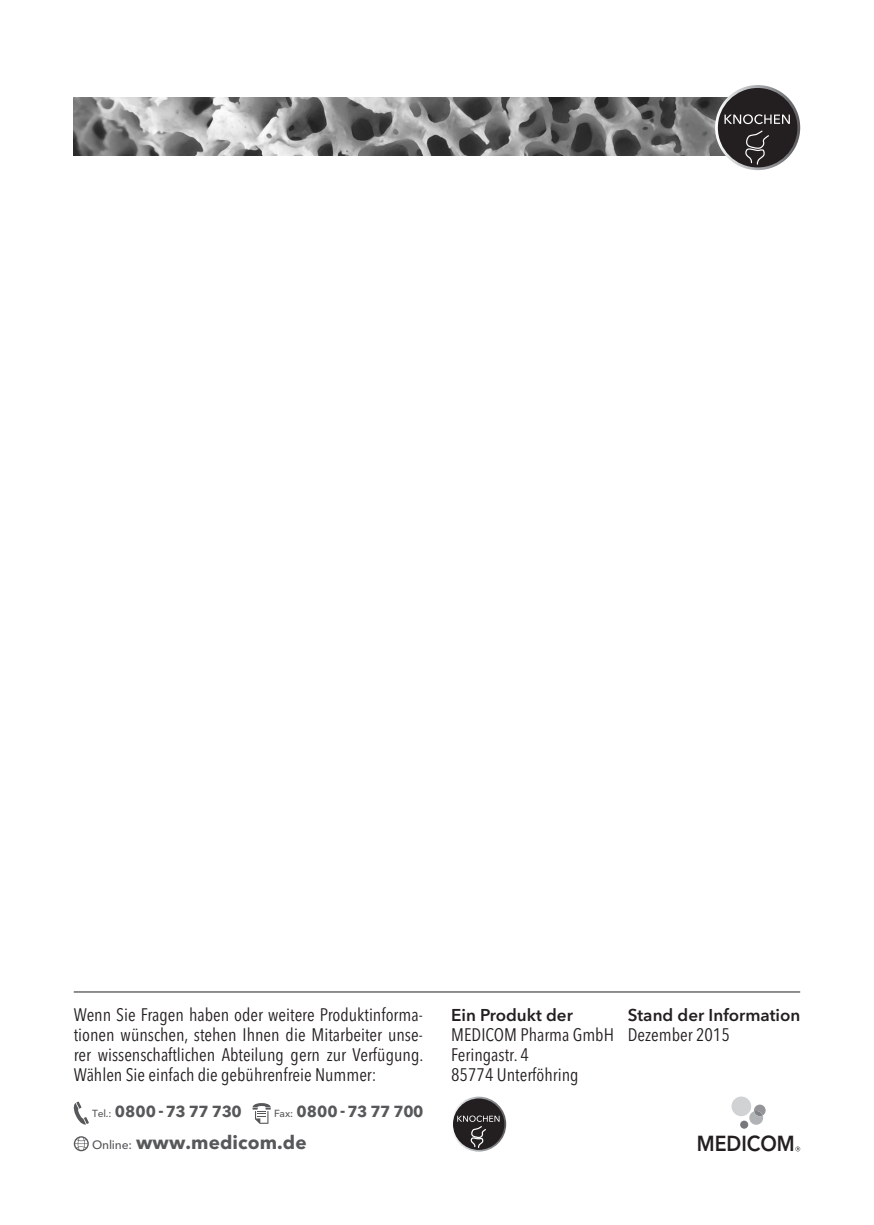
<style>
.page{position:relative;width:874px;height:1225px;background:#fff}
.page>*{position:absolute;margin:0;border:0;box-sizing:border-box;transform-origin:0 0}
.t1{font:600 21.6px "Avenir Next LT Pro";color:#231f20;scale:.9 1}
.t2{font:700 18.8px "Avenir Next LT Pro";letter-spacing:.005em;color:#57585a}
.Texto_Avenir_9pt__10{font:condensed 18px/20px "Avenir Next LT Pro";color:#231f20}
.Texto_Avenir_9pt__10-2{font:600 17px "Avenir Next LT Pro";color:#231f20}
.t3{font:700 15.8px "Avenir Next LT Pro";letter-spacing:-.03em;color:#57585a}
.s1{font-weight:500;font-size:10.2px}
.s2{font-weight:500;font-size:12px}
</style>
<div class="page">
<svg style="left:795px;top:1146px;width:4px;height:5px"></svg>
<svg style="left:739px;top:1120px;width:8px;height:8px"></svg>
<div style="left:731px;top:1096px;width:19px;height:20px;background:#d1d2d4;border-radius:50%"></div>
<svg style="left:749px;top:1104px;width:16px;height:20px"></svg>
<hr style="left:74px;top:991px;width:725px;height:1px;background:#231f20">
<svg style="left:73px;top:1101px;width:16px;height:23px"></svg>
<svg style="left:74px;top:1136px;width:15px;height:15px"></svg>
<svg style="left:252px;top:1103px;width:18px;height:20px"></svg>
<img style="left:74px;top:98px;width:651px;height:58px">
<svg style="left:714px;top:85px;width:85px;height:85px"></svg>
<div style="left:717px;top:88px;width:80px;height:79px;background:#231f20;border-radius:50%"></div>
<svg style="left:724px;top:114px;width:65px;height:10px"></svg>
<svg style="left:744px;top:130px;width:25px;height:41px"></svg>
<svg style="left:451px;top:1096px;width:55px;height:55px"></svg>
<div style="left:453px;top:1098px;width:51px;height:51px;background:#231f20;border-radius:50%"></div>
<svg style="left:457px;top:1098px;width:42px;height:54px"></svg>
<p class="Texto_Avenir_9pt__10" style="left:74px;top:1005px;width:351px;text-align:justify">Wenn Sie Fragen haben oder weitere Produktinforma&shy;tionen wünschen, stehen Ihnen die Mitarbeiter unse&shy;rer wissenschaftlichen Abteilung gern zur Verfügung.<br>Wählen Sie einfach die gebührenfreie Nummer:</p>
<p class="t3" style="left:92px;top:1102px;width:151px"><span class="s1">Tel.:</span> 0800 -73 77 730</p>
<p class="t2" style="left:92px;top:1130px;width:216px"><span class="s2">Online:</span> www.medicom.de</p>
<p class="t3" style="left:274px;top:1102px;width:151px"><span class="s1">Fax:</span> 0800 -73 77 700</p>
<p class="Texto_Avenir_9pt__10-2" style="left:451px;top:1004px;width:123px">Ein Produkt der</p>
<p class="Texto_Avenir_9pt__10" style="left:451px;top:1025px;width:164px">MEDICOM Pharma GmbH<br>Feringastr. 4<br>85774 Unterföhring</p>
<p class="Texto_Avenir_9pt__10-2" style="left:627px;top:1005px;width:174px">Stand der Information</p>
<p class="Texto_Avenir_9pt__10" style="left:627px;top:1025px;width:103px">Dezember 2015</p>
<p class="t1" style="left:696px;top:1130px;width:110px">MEDICOM</p>
</div>
